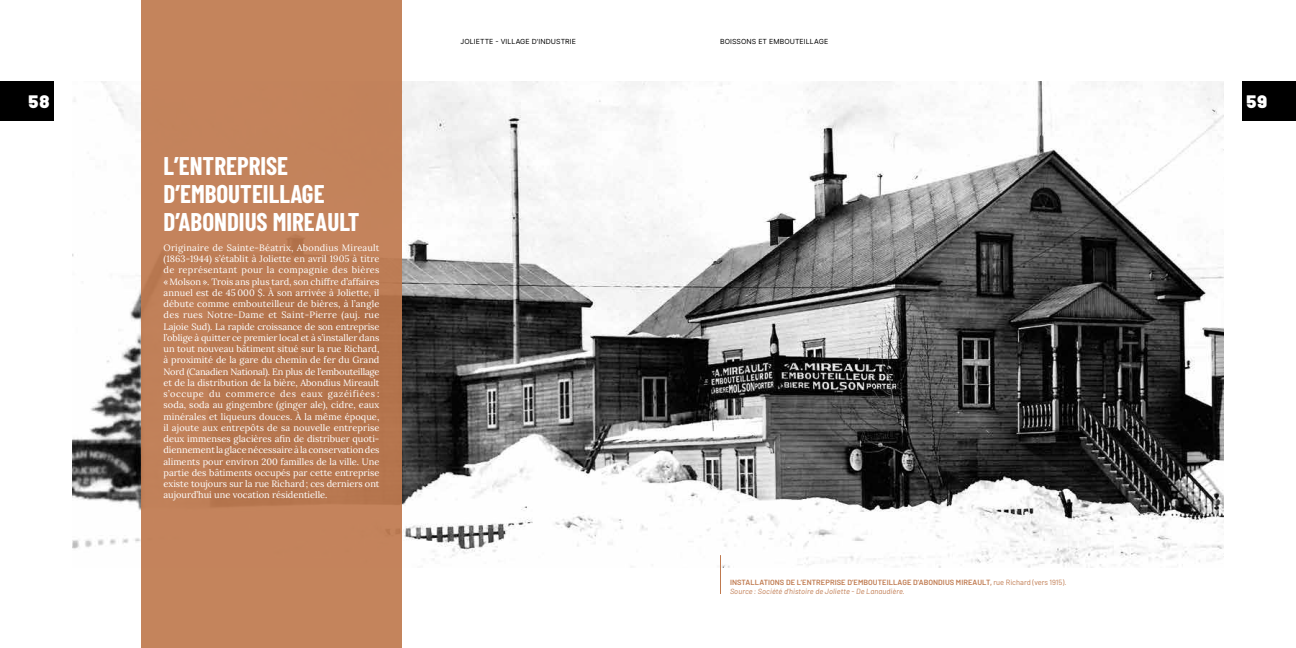
<style>
.page{position:relative;width:1296px;height:648px;background:#fff}
.page>*{position:absolute;margin:0;border:0;box-sizing:border-box;transform-origin:0 0}
.t1{font:700 25px/28px "Barlow Condensed";color:#fff}
.t2{font:900 18px "Barlow";color:#fff}
.t3{font:9.2px/11.2px "Lora";color:#fff;text-align:justify}
.t4{font:600 7.5px/9px "Barlow";letter-spacing:.01em;color:#bf794e}
.t5{font:7px "Inter";letter-spacing:.01em;color:#000}
.s1{font-weight:400}
.s2{font-weight:400;font-style:italic}
</style>
<div class="page">
<div style="left:1242px;top:81px;width:54px;height:40px;background:#000"></div>
<div style="left:0;top:81px;width:54px;height:40px;background:#000"></div>
<img style="left:72px;top:81px;width:1152px;height:486px">
<div style="left:141px;top:0;width:261px;height:648px;background:linear-gradient(to right,#c2825a,#bd7d55)"></div>
<hr style="left:720px;top:555px;width:1px;height:39px;background:#bf794e">
<p class="t5" style="left:461px;top:36px;width:117px">JOLIETTE - VILLAGE D'INDUSTRIE</p>
<p class="t5" style="left:720px;top:36px;width:110px">BOISSONS ET EMBOUTEILLAGE</p>
<h2 class="t2" style="left:29px;top:88px;width:22px">58</h2>
<h2 class="t2" style="left:1246px;top:88px;width:22px">59</h2>
<h1 class="t1" style="left:164px;top:150px;width:198px">L’ENTREPRISE<br>D’EMBOUTEILLAGE<br>D’ABONDIUS MIREAULT</h1>
<p class="t3" style="left:164px;top:241px;width:218px">Originaire de Sainte-Béatrix, Abondius Mireault (1863-1944) s’établit à Joliette en avril 1905 à titre de représentant pour la compagnie des bières «Molson». Trois ans plus tard, son chiffre d’affaires annuel est de 45000 $. À son arrivée à Joliette, il débute comme embouteilleur de bières, à l’angle des rues Notre-Dame et Saint-Pierre (auj. rue Lajoie Sud). La rapide croissance de son entreprise l’oblige à quitter ce premier local et à s’installer dans un tout nouveau bâtiment situé sur la rue Richard, à proximité de la gare du chemin de fer du Grand Nord (Canadien National). En plus de l’embouteillage et de la distribution de la bière, Abondius Mireault s’occupe du commerce des eaux gazéifiées : soda, soda au gingembre (ginger ale), cidre, eaux minérales et liqueurs douces. À la même époque, il ajoute aux entrepôts de sa nouvelle entreprise deux immenses glacières afin de distribuer quoti&shy;diennement la glace nécessaire à la conservation des aliments pour environ 200 familles de la ville. Une partie des bâtiments occupés par cette entreprise existe toujours sur la rue Richard; ces derniers ont aujourd’hui une vocation résidentielle.</p>
<p class="t4" style="left:730px;top:577px;width:338px">INSTALLATIONS DE L’ENTREPRISE D’EMBOUTEILLAGE D’ABONDIUS MIREAULT, <span class="s1">rue Richard (vers 1915).<br></span><span class="s2">Source : Société d'histoire de Joliette - De Lanaudière.</span></p>
</div>
